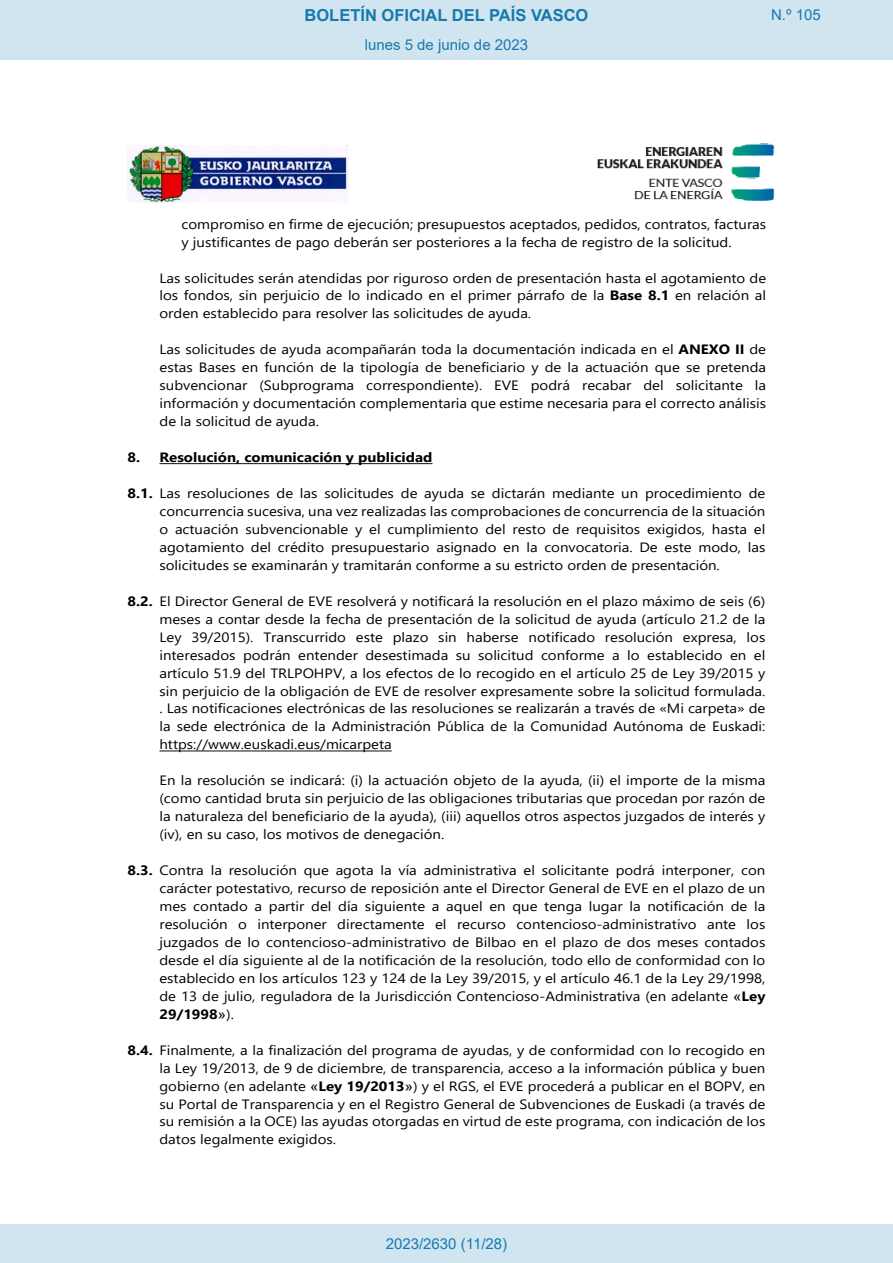
<style>
.page{position:relative;width:893px;height:1263px;background:#fff}
.page>*{position:absolute;margin:0;border:0;box-sizing:border-box;transform-origin:0 0}
.t1{font:700 16.5px "Arial";color:#1879ad}
.Paginacion_Centro{font:15px "Arial";color:#1879ad}
.t2{font:13.5px/18px "Segoe UI";color:#000;text-align:justify;scale:1.11 1}
.t3{font:700 13.5px "Segoe UI";color:#000;scale:1.11 1}
.s1{font-weight:700}
.s2{font-family:"Arial"}
</style>
<div class="page">
<img style="left:128px;top:146px;width:221px;height:56px">
<img style="left:598px;top:144px;width:176px;height:58px">
<hr style="left:159px;top:463px;width:273px;height:1px;background:#000">
<hr style="left:159px;top:750px;width:233px;height:1px;background:#000">
<div style="left:0;top:0;width:893px;height:60px;background:#d0e5f0"></div>
<div style="left:0;top:1225px;width:893px;height:38px;background:#d0e5f0"></div>
<p class="t1" style="left:305px;top:3px;width:285px">BOLETÍN OFICIAL DEL PAÍS VASCO</p>
<p class="Paginacion_Centro" style="left:771px;top:5px;width:51px">N.º 105</p>
<p class="Paginacion_Centro" style="left:365px;top:35px;width:165px">lunes 5 de junio de 2023</p>
<p class="t2" style="left:182px;top:214px;width:528px">compromiso en firme de ejecución; presupuestos aceptados, pedidos, contratos, facturas y justificantes de pago deberán ser posteriores a la fecha de registro de la solicitud.</p>
<p class="t2" style="left:160px;top:268px;width:548px">Las solicitudes serán atendidas por riguroso orden de presentación hasta el agotamiento de los fondos, sin perjuicio de lo indicado en el primer párrafo de la <span class="s1">Base 8.1</span> en relación al orden establecido para resolver las solicitudes de ayuda.</p>
<p class="t2" style="left:160px;top:339px;width:548px">Las solicitudes de ayuda acompañarán toda la documentación indicada en el <span class="s1">ANEXO II</span> de estas Bases en función de la tipología de beneficiario y de la actuación que se pretenda subvencionar (Subprograma correspondiente). EVE podrá recabar del solicitante la información y documentación complementaria que estime necesaria para el correcto análisis de la solicitud de ayuda.</p>
<p class="t3" style="left:128px;top:445px;width:276px">8. Resolución, comunicación y publicidad</p>
<p class="t2" style="left:159px;top:483px;width:547px;text-indent:-32px"><span class="s1">8.1.</span> Las resoluciones de las solicitudes de ayuda se dictarán mediante un procedimiento de concurrencia sucesiva, una vez realizadas las comprobaciones de concurrencia de la situación o actuación subvencionable y el cumplimiento del resto de requisitos exigidos, hasta el agotamiento del crédito presupuestario asignado en la convocatoria. De este modo, las solicitudes se examinarán y tramitarán conforme a su estricto orden de presentación.</p>
<p class="t2" style="left:159px;top:591px;width:547px;text-indent:-32px"><span class="s1">8.2.</span> El Director General de EVE resolverá y notificará la resolución en el plazo máximo de seis (6) meses a contar desde la fecha de presentación de la solicitud de ayuda (artículo 21.2 de la Ley 39/2015). Transcurrido este plazo sin haberse notificado resolución expresa, los interesados podrán entender desestimada su solicitud conforme a lo establecido en el artículo 51.9 del TRLPOHPV, a los efectos de lo recogido en el artículo 25 de Ley 39/2015 y sin perjuicio de la obligación de EVE de resolver expresamente sobre la solicitud formulada. . Las notificaciones electrónicas de las resoluciones se realizarán a través de «Mi carpeta» de la sede electrónica de la Administración Pública de la Comunidad Autónoma de Euskadi: https://www.euskadi.eus/micarpeta</p>
<p class="t2" style="left:159px;top:770px;width:547px">En la resolución se indicará: (i) la actuación objeto de la ayuda, (ii) el importe de la misma (como cantidad bruta sin perjuicio de las obligaciones tributarias que procedan por razón de la naturaleza del beneficiario de la ayuda), (iii) aquellos otros aspectos juzgados de interés y (iv), en su caso, los motivos de denegación.</p>
<p class="t2" style="left:159px;top:860px;width:547px;text-indent:-32px"><span class="s1">8.3.</span> Contra la resolución que agota la vía administrativa el solicitante podrá interponer, con carácter potestativo, recurso de reposición ante el Director General de EVE en el plazo de un mes contado a partir del día siguiente a aquel en que tenga lugar la notificación de la resolución o interponer directamente el recurso contencioso-administrativo ante los juzgados de lo contencioso-administrativo de Bilbao en el plazo de dos meses contados desde el día siguiente al de la notificación de la resolución, todo ello de conformidad con lo establecido en los artículos 123 y 124 de la Ley 39/2015, y el artículo 46.1 de la Ley 29/1998, de 13 de julio, reguladora de la Jurisdicción Contencioso-Administrativa (en adelante <span class="s2">«</span><span class="s1">Ley 29/1998</span><span class="s2">»</span>).</p>
<p class="t2" style="left:159px;top:1040px;width:547px;text-indent:-32px"><span class="s1">8.4.</span> Finalmente, a la finalización del programa de ayudas, y de conformidad con lo recogido en la Ley 19/2013, de 9 de diciembre, de transparencia, acceso a la información pública y buen gobierno (en adelante <span class="s2">«</span><span class="s1">Ley 19/2013</span><span class="s2">»</span>) y el RGS, el EVE procederá a publicar en el BOPV, en su Portal de Transparencia y en el Registro General de Subvenciones de Euskadi (a través de su remisión a la OCE) las ayudas otorgadas en virtud de este programa, con indicación de los datos legalmente exigidos.</p>
<p class="Paginacion_Centro" style="left:386px;top:1234px;width:123px">2023/2630 (11/28)</p>
</div>
